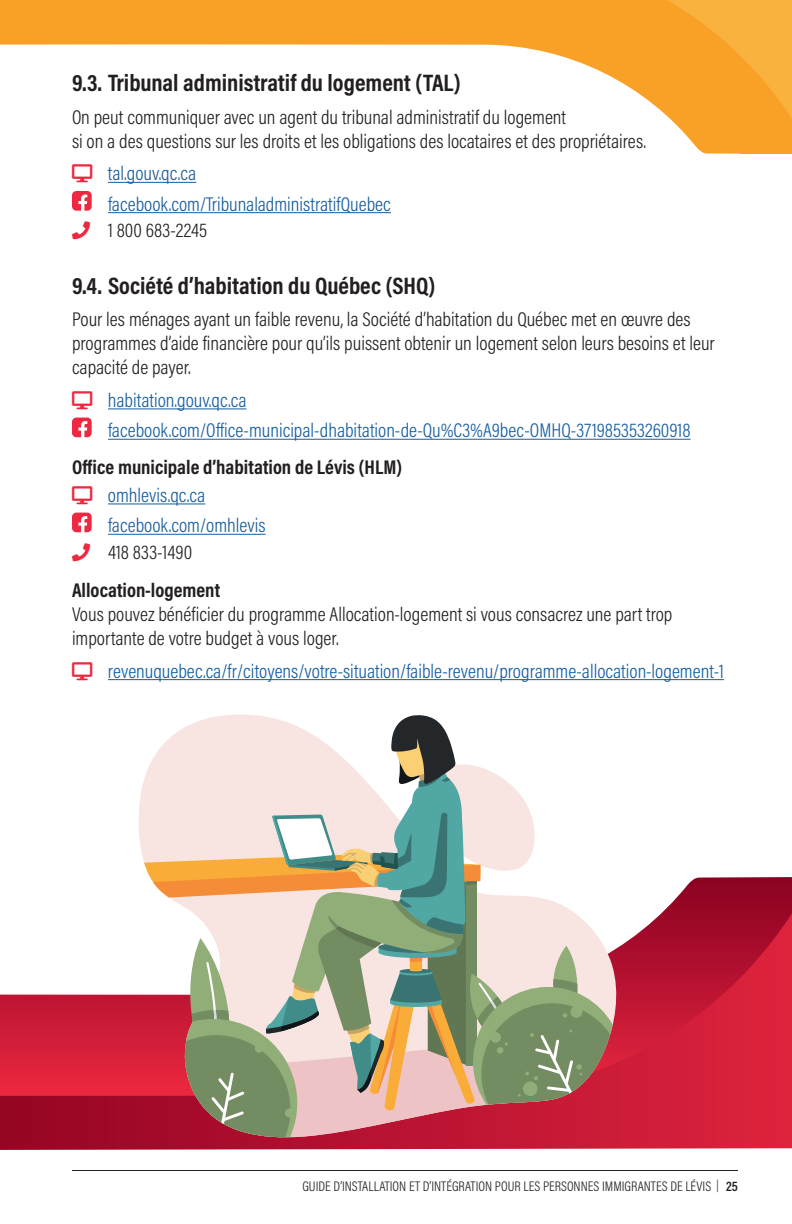
<style>
.page{position:relative;width:792px;height:1224px;background:#fff}
.page>*{position:absolute;margin:0;border:0;box-sizing:border-box;transform-origin:0 0}
.t1{font:700 24px "Acumin Pro Cond";color:#231f20}
.t2{font:300 20px/24px "Acumin Pro Cond";color:#231f20}
.t3{font:300 20px/30.4px "Acumin Pro Cond";color:#175d9e}
.t4{font:700 20px "Acumin Pro Cond";color:#231f20}
.t5{font:300 14px "Acumin Pro Cond";color:#231f20}
.s1{font-size:12px}
.s2{font-weight:600}
</style>
<div class="page">
<hr style="left:72px;top:1170px;width:666px;height:1px;background:#231f20">
<svg style="left:0;top:0;width:792px;height:154px"></svg>
<svg style="left:0;top:1096px;width:792px;height:54px;background:#bc1c38"></svg>
<svg style="left:0;top:877px;width:792px;height:219px"></svg>
<hr style="left:108px;top:182px;width:88px;height:1px;background:#175d9e">
<hr style="left:108px;top:212px;width:283px;height:1px;background:#175d9e">
<hr style="left:108px;top:408px;width:138px;height:1px;background:#175d9e">
<hr style="left:108px;top:439px;width:583px;height:1px;background:#175d9e">
<hr style="left:108px;top:503px;width:97px;height:1px;background:#175d9e">
<hr style="left:108px;top:534px;width:158px;height:1px;background:#175d9e">
<hr style="left:108px;top:679px;width:616px;height:1px;background:#175d9e">
<svg style="left:72px;top:191px;width:20px;height:20px"></svg>
<svg style="left:72px;top:418px;width:20px;height:19px"></svg>
<svg style="left:72px;top:513px;width:20px;height:19px"></svg>
<svg style="left:136px;top:714px;width:485px;height:426px"></svg>
<svg style="left:144px;top:715px;width:469px;height:425px"></svg>
<p class="t1" style="left:72px;top:67px;width:390px">9.3. Tribunal administratif du logement (TAL)</p>
<p class="t2" style="left:72px;top:104px;width:576px">On peut communiquer avec un agent du tribunal administratif du logement<br>si on a des questions sur les droits et les obligations des locataires et des propriétaires.</p>
<p class="t3" style="left:108px;top:158px;width:284px">tal.gouv.qc.ca facebook.com/TribunaladministratifQuebec</p>
<p class="t2" style="left:108px;top:218px;width:101px">1 800 683-2245</p>
<p class="t1" style="left:72px;top:270px;width:365px">9.4. Société d’habitation du Québec (SHQ)</p>
<p class="t2" style="left:72px;top:307px;width:644px">Pour les ménages ayant un faible revenu, la Société d’habitation du Québec met en œuvre des programmes d’aide financière pour qu’ils puissent obtenir un logement selon leurs besoins et leur capacité de payer.</p>
<p class="t3" style="left:108px;top:384px;width:584px">habitation.gouv.qc.ca facebook.com/Office-municipal-dhabitation-de-Qu%C3%A9bec-OMHQ-371985353260918</p>
<p class="t4" style="left:72px;top:454px;width:332px">Office municipale d’habitation de Lévis (HLM)</p>
<p class="t3" style="left:108px;top:480px;width:159px">omhlevis.qc.ca facebook.com/omhlevis</p>
<p class="t2" style="left:108px;top:539px;width:86px">418 833-1490</p>
<p class="t4" style="left:72px;top:577px;width:150px">Allocation-logement</p>
<p class="t2" style="left:72px;top:602px;width:602px">Vous pouvez bénéficier du programme Allocation-logement si vous consacrez une part trop importante de votre budget à vous loger.</p>
<p class="t3" style="left:108px;top:655px;width:617px">revenuquebec.ca/fr/citoyens/votre-situation/faible-revenu/programme-allocation-logement-1</p>
<p class="t5" style="left:302px;top:1177px;width:437px">GUIDE D’INSTALLATION ET D’INTÉGRATION POUR LES PERSONNES IMMIGRANTES DE LÉVIS <span class="s1">|</span> <span class="s2">25</span></p>
</div>
